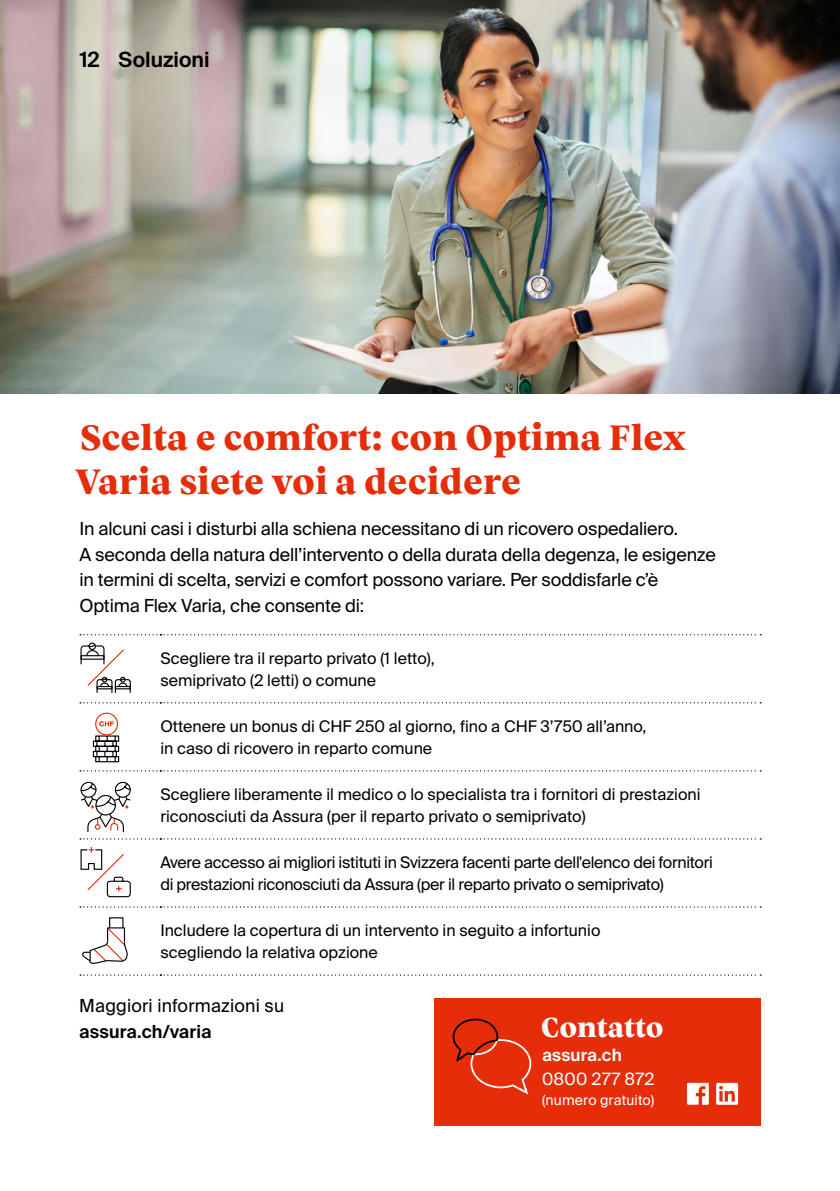
<style>
.page{position:relative;width:840px;height:1191px;background:#fff}
.page>*{position:absolute;margin:0;border:0;box-sizing:border-box;transform-origin:0 0}
.t1{font:800 36px/44px "Vesterbro";color:#e62d0a}
.t2{font:800 28px "Vesterbro";color:#fff}
.t3{font:600 21px "Suisse Intl";color:#000}
.t4{font:18px/25.6px "Suisse Intl";letter-spacing:-.01em;color:#000}
.t5{font:18px "Suisse Intl";letter-spacing:.01em;color:#000}
.t6{font:600 18px "Suisse Intl";letter-spacing:.01em;color:#000}
.t7{font:17px "Suisse Intl";letter-spacing:.025em;color:#fff}
.t8{font:600 17px "Suisse Intl";letter-spacing:.01em;color:#fff}
.t9{font:16px/22px "Suisse Intl";color:#000}
.t10{font:16px/22px "Suisse Intl";letter-spacing:-.02em;color:#000}
.t11{font:14px "Suisse Intl";letter-spacing:.015em;color:#fff}
</style>
<div class="page">
<img style="left:0;top:0;width:839px;height:393px">
<svg style="left:80px;top:770px;width:680px;height:1px"></svg>
<svg style="left:80px;top:906px;width:680px;height:1px"></svg>
<svg style="left:80px;top:974px;width:680px;height:1px"></svg>
<svg style="left:80px;top:634px;width:680px;height:1px"></svg>
<svg style="left:80px;top:702px;width:680px;height:1px"></svg>
<svg style="left:80px;top:847px;width:51px;height:51px"></svg>
<svg style="left:80px;top:781px;width:680px;height:58px"></svg>
<div style="left:88px;top:642px;width:8px;height:8px;border:1px solid #000;border-radius:50%"></div>
<svg style="left:80px;top:643px;width:51px;height:50px"></svg>
<div style="left:95px;top:756px;width:24px;height:6px;border:1px solid #000"></div>
<div style="left:93px;top:751px;width:24px;height:6px;border:1px solid #000"></div>
<div style="left:95px;top:745px;width:24px;height:7px;border:1px solid #000"></div>
<div style="left:93px;top:740px;width:24px;height:7px;border:1px solid #000"></div>
<div style="left:95px;top:735px;width:24px;height:6px;border:1px solid #000"></div>
<svg style="left:96px;top:736px;width:20px;height:25px"></svg>
<div style="left:95px;top:712px;width:23px;height:23px;border:1px solid #e62d0a;border-radius:50%"></div>
<svg style="left:99px;top:721px;width:15px;height:5px"></svg>
<svg style="left:82px;top:917px;width:46px;height:46px"></svg>
<div style="left:434px;top:997px;width:326px;height:128px;background:#e62d0a"></div>
<svg style="left:687px;top:1082px;width:21px;height:22px"></svg>
<svg style="left:716px;top:1082px;width:21px;height:22px"></svg>
<svg style="left:452px;top:1018px;width:80px;height:77px"></svg>
<h3 class="t3" style="left:80px;top:47px;width:21px">12</h3>
<h3 class="t3" style="left:118px;top:47px;width:92px">Soluzioni</h3>
<h1 class="t1" style="left:75px;top:414px;width:612px">Scelta e comfort: con Optima Flex<br>Varia siete voi a decidere</h1>
<p class="t4" style="left:79px;top:516px;width:637px">In alcuni casi i disturbi alla schiena necessitano di un ricovero ospedaliero.<br>A seconda della natura dell’intervento o della durata della degenza, le esigenze in termini di scelta, servizi e comfort possono variare. Per soddisfarle c’è Optima Flex Varia, che consente di:</p>
<p class="t9" style="left:160px;top:647px;width:276px">Scegliere tra il reparto privato (1 letto), semiprivato (2 letti) o comune</p>
<p class="t9" style="left:160px;top:715px;width:487px">Ottenere un bonus di CHF 250 al giorno, fino a CHF 3’750 all’anno, in caso di ricovero in reparto comune</p>
<p class="t9" style="left:160px;top:783px;width:541px">Scegliere liberamente il medico o lo specialista tra i fornitori di prestazioni riconosciuti da Assura (per il reparto privato o semiprivato)</p>
<p class="t10" style="left:160px;top:851px;width:553px">Avere accesso ai migliori istituti in Svizzera facenti parte dell'elenco dei fornitori di prestazioni riconosciuti da Assura (per il reparto privato o semiprivato)</p>
<p class="t9" style="left:160px;top:919px;width:441px">Includere la copertura di un intervento in seguito a infortunio scegliendo la relativa opzione</p>
<p class="t5" style="left:79px;top:995px;width:206px">Maggiori informazioni su</p>
<p class="t6" style="left:79px;top:1020px;width:134px">assura.ch/varia</p>
<h2 class="t2" style="left:540px;top:1006px;width:124px">Contatto</h2>
<p class="t8" style="left:541px;top:1045px;width:81px">assura.ch</p>
<p class="t7" style="left:541px;top:1069px;width:114px">0800 277 872</p>
<p class="t11" style="left:541px;top:1091px;width:114px">(numero gratuito)</p>
</div>
